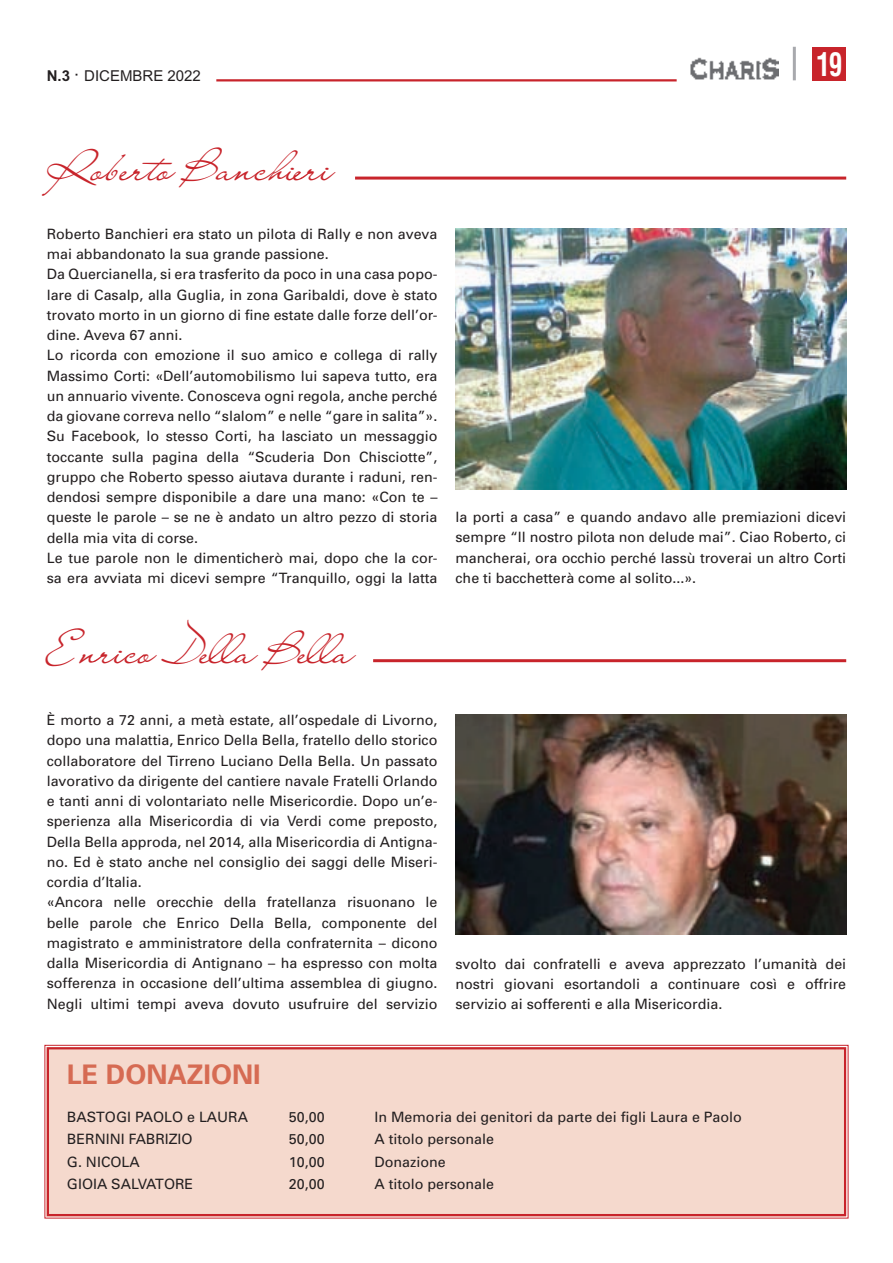
<style>
.page{position:relative;width:893px;height:1263px;background:#fff}
.page>*{position:absolute;margin:0;border:0;box-sizing:border-box;transform-origin:0 0}
.t1{font:45px "Lainie Day SH";color:#c8242b}
.t2{font:700 condensed 31.8px "Helvetica";color:#fff;scale:.85 1}
.t3{font:700 27px "Univers";color:#d66b53}
.t4{font:15px "M Arial";color:#231f20}
.t5{font:14.25px/20.2px "Univers";color:#231f20}
.s1{font-weight:700}
.s2{font-size:18px}
</style>
<div class="page">
<img style="left:690px;top:57px;width:88px;height:23px">
<hr style="left:793px;top:47px;width:3px;height:33px;background:#a8a9ad">
<div style="left:813px;top:47px;width:33px;height:33px;background:#c8242b"></div>
<hr style="left:216px;top:79px;width:461px;height:2px;background:#c8242b">
<hr style="left:355px;top:177px;width:491px;height:3px;background:#c8242b">
<img style="left:455px;top:228px;width:391px;height:261px">
<hr style="left:373px;top:659px;width:473px;height:3px;background:#c8242b">
<img style="left:455px;top:714px;width:391px;height:221px">
<div style="left:44px;top:1044px;width:805px;height:175px;background:#f5d9cd"></div>
<div style="left:47px;top:1047px;width:799px;height:169px;border:2px solid #c8242b"></div>
<p class="t4" style="left:47px;top:71px;width:156px"><span class="s1">N.3</span> <span class="s2">·</span> DICEMBRE 2022</p>
<h2 class="t2" style="left:817px;top:52px;width:32px">19</h2>
<h1 class="t1" style="left:47px;top:137px;width:289px">Roberto Banchieri</h1>
<p class="t5" style="left:47px;top:225px;width:392px">Roberto Banchieri era stato un pilota di Rally e non aveva mai abbandonato la sua grande passione.<br>Da Quercianella, si era trasferito da poco in una casa popo&shy;lare di Casalp, alla Guglia, in zona Garibaldi, dove è stato trovato morto in un giorno di fine estate dalle forze dell’or&shy;dine. Aveva 67 anni.<br>Lo ricorda con emozione il suo amico e collega di rally Massimo Corti: «Dell’automobilismo lui sapeva tutto, era un annuario vivente. Conosceva ogni regola, anche perché da giovane correva nello “slalom” e nelle “gare in salita”».<br>Su Facebook, lo stesso Corti, ha lasciato un messaggio toccante sulla pagina della “Scuderia Don Chisciotte”, gruppo che Roberto spesso aiutava durante i raduni, ren&shy;dendosi sempre disponibile a dare una mano: «Con te – queste le parole – se ne è andato un altro pezzo di storia della mia vita di corse.<br>Le tue parole non le dimenticherò mai, dopo che la cor&shy;sa era avviata mi dicevi sempre “Tranquillo, oggi la latta</p>
<h1 class="t1" style="left:47px;top:620px;width:309px">Enrico Della Bella</h1>
<p class="t5" style="left:47px;top:711px;width:392px">È morto a 72 anni, a metà estate, all’ospedale di Livorno, dopo una malattia, Enrico Della Bella, fratello dello storico collaboratore del Tirreno Luciano Della Bella. Un passato lavorativo da dirigente del cantiere navale Fratelli Orlando e tanti anni di volontariato nelle Misericordie. Dopo un’e&shy;sperienza alla Misericordia di via Verdi come preposto, Della Bella approda, nel 2014, alla Misericordia di Antigna&shy;no. Ed è stato anche nel consiglio dei saggi delle Miseri&shy;cordia d’Italia.<br>«Ancora nelle orecchie della fratellanza risuonano le belle parole che Enrico Della Bella, componente del magistrato e amministratore della confraternita – dicono dalla Misericordia di Antignano – ha espresso con molta sofferenza in occasione dell’ultima assemblea di giugno.<br>Negli ultimi tempi aveva dovuto usufruire del servizio</p>
<p class="t5" style="left:455px;top:508px;width:392px;text-align:justify">la porti a casa” e quando andavo alle premiazioni dicevi sempre “Il nostro pilota non delude mai”. Ciao Roberto, ci mancherai, ora occhio perché lassù troverai un altro Corti che ti bacchetterà come al solito...».</p>
<p class="t5" style="left:455px;top:955px;width:392px;text-align:justify">svolto dai confratelli e aveva apprezzato l’umanità dei nostri giovani esortandoli a continuare così e offrire servizio ai sofferenti e alla Misericordia.</p>
<h3 class="t3" style="left:67px;top:1064px;width:195px">LE DONAZIONI</h3>
<p class="t5" style="left:67px;top:1108px;width:183px">BASTOGI PAOLO e LAURA</p>
<p class="t5" style="left:289px;top:1108px;width:37px">50,00</p>
<p class="t5" style="left:374px;top:1108px;width:369px">In Memoria dei genitori da parte dei figli Laura e Paolo</p>
<p class="t5" style="left:67px;top:1130px;width:127px">BERNINI FABRIZIO</p>
<p class="t5" style="left:289px;top:1130px;width:37px">50,00</p>
<p class="t5" style="left:374px;top:1130px;width:121px">A titolo personale</p>
<p class="t5" style="left:67px;top:1153px;width:74px">G. NICOLA</p>
<p class="t5" style="left:289px;top:1153px;width:37px">10,00</p>
<p class="t5" style="left:374px;top:1153px;width:73px">Donazione</p>
<p class="t5" style="left:67px;top:1175px;width:128px">GIOIA SALVATORE</p>
<p class="t5" style="left:289px;top:1175px;width:37px">20,00</p>
<p class="t5" style="left:374px;top:1175px;width:121px">A titolo personale</p>
</div>
